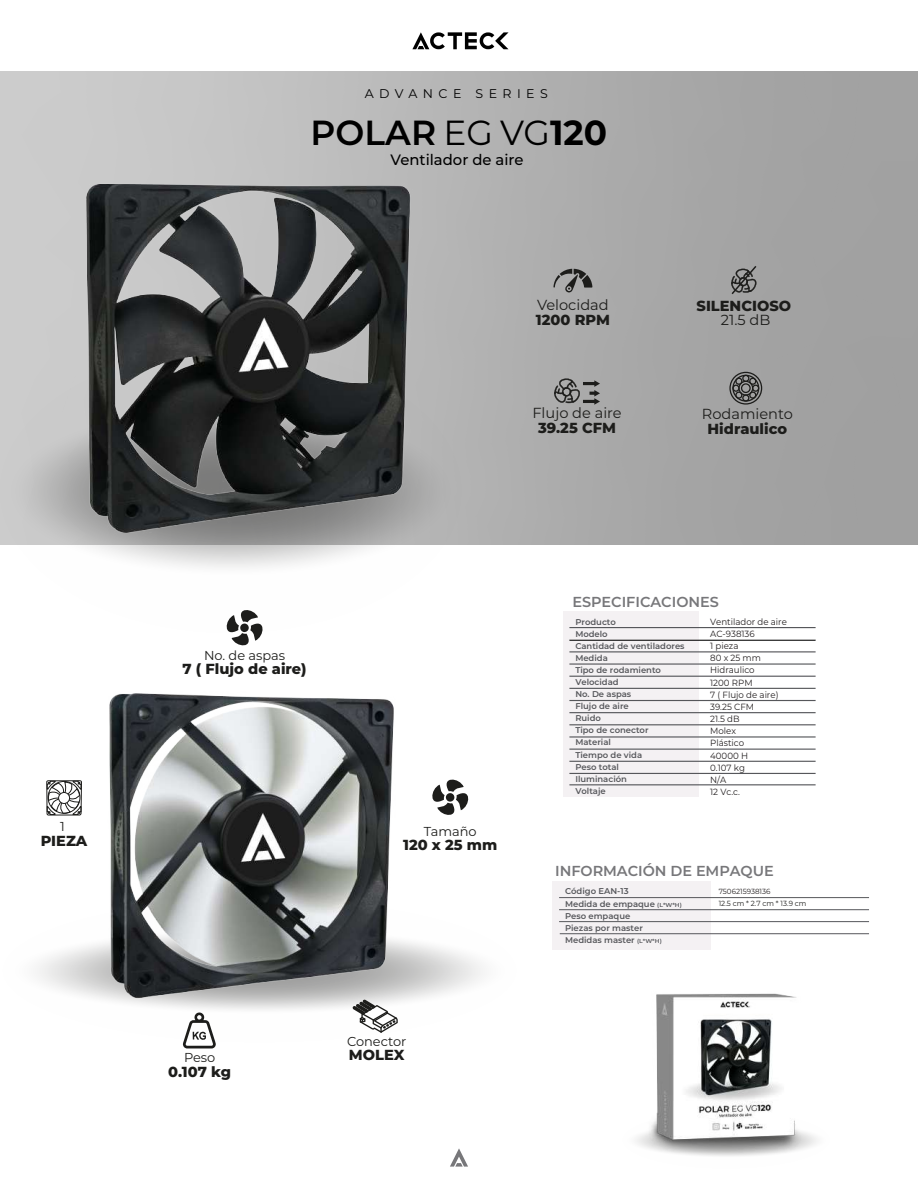
<style>
.page{position:relative;width:918px;height:1188px;background:#fff}
.page>*{position:absolute;margin:0;border:0;box-sizing:border-box;transform-origin:0 0}
.t1{font:600 34.8px "Montserrat";color:#000}
.t2{font:500 15px "Montserrat";color:#000}
.t3{font:800 14.55px "Montserrat";color:#1d1d1b}
.t4{font:14.55px "Montserrat";color:#1d1d1b}
.t5{font:600 14.4px "Montserrat";letter-spacing:-.005em;color:#77777a}
.t6{font:12.9px "Montserrat";color:#1d1d1b}
.t7{font:12.6px "Montserrat";letter-spacing:.43em;color:#000}
.t8{font:9px/12.1px "Montserrat";color:#231f20;scale:.96 1}
.t9{font:600 8.4px/12px "Montserrat";color:#56575b}
.t10{font:7.5px "Montserrat";color:#1d1d1b;scale:.96 1}
.t11{font:7.5px "Montserrat";color:#231f20;scale:.96 1}
.s1{font-weight:400}
.s2{font-weight:700}
.s3{font-size:5.7px}
</style>
<div class="page">
<div style="left:0;top:72px;width:918px;height:473px;background:linear-gradient(to right,#d0d0d0,#9b9b9b)"></div>
<svg style="left:0;top:348px;width:462px;height:286px"></svg>
<img style="left:66px;top:171px;width:353px;height:380px">
<img style="left:37px;top:616px;width:431px;height:433px">
<img style="left:636px;top:934px;width:219px;height:222px">
<div style="left:563px;top:612px;width:135px;height:185px;background:#f4f1f3"></div>
<hr style="left:569px;top:640px;width:247px;height:1px;background:#000">
<hr style="left:569px;top:663px;width:247px;height:2px;background:#56575b">
<hr style="left:569px;top:651px;width:247px;height:1px;background:#56575b">
<hr style="left:569px;top:724px;width:247px;height:1px;background:#56575b">
<hr style="left:569px;top:736px;width:247px;height:2px;background:#56575b">
<hr style="left:569px;top:712px;width:247px;height:1px;background:#56575b">
<hr style="left:569px;top:700px;width:247px;height:1px;background:#56575b">
<hr style="left:569px;top:761px;width:247px;height:1px;background:#56575b">
<hr style="left:569px;top:773px;width:247px;height:1px;background:#56575b">
<hr style="left:569px;top:784px;width:247px;height:1px;background:#56575b">
<hr style="left:569px;top:749px;width:247px;height:1px;background:#56575b">
<hr style="left:569px;top:688px;width:247px;height:1px;background:#56575b">
<hr style="left:569px;top:627px;width:247px;height:1px;background:#56575b">
<hr style="left:569px;top:676px;width:247px;height:1px;background:#56575b">
<div style="left:553px;top:881px;width:158px;height:69px;background:#f4f1f3"></div>
<hr style="left:559px;top:909px;width:310px;height:1px;background:#56575b">
<hr style="left:559px;top:921px;width:310px;height:1px;background:#56575b">
<hr style="left:560px;top:933px;width:309px;height:1px;background:#56575b">
<hr style="left:559px;top:897px;width:310px;height:1px;background:#56575b">
<svg style="left:412px;top:32px;width:97px;height:17px"></svg>
<svg style="left:428px;top:776px;width:41px;height:43px"></svg>
<div style="left:446px;top:793px;width:9px;height:9px;background:#1d1d1b;border-radius:50%"></div>
<svg style="left:223px;top:606px;width:44px;height:43px"></svg>
<div style="left:240px;top:623px;width:9px;height:9px;background:#1d1d1b;border-radius:50%"></div>
<svg style="left:46px;top:780px;width:36px;height:88px"></svg>
<svg style="left:554px;top:378px;width:46px;height:27px"></svg>
<svg style="left:553px;top:269px;width:39px;height:23px"></svg>
<svg style="left:730px;top:264px;width:28px;height:32px"></svg>
<svg style="left:352px;top:999px;width:46px;height:34px"></svg>
<svg style="left:183px;top:1013px;width:33px;height:35px"></svg>
<svg style="left:729px;top:372px;width:33px;height:33px"></svg>
<svg style="left:450px;top:1148px;width:18px;height:19px"></svg>
<h3 class="t6" style="left:60px;top:818px;width:6px">1</h3>
<h3 class="t3" style="left:41px;top:830px;width:48px">PIEZA</h3>
<h3 class="t7" style="left:365px;top:84px;width:184px">ADVANCE SERIES</h3>
<h1 class="t1" style="left:311px;top:108px;width:298px">POLAR <span class="s1">EG VG</span><span class="s2">120</span></h1>
<h2 class="t2" style="left:391px;top:150px;width:134px">Ventilador de aire</h2>
<h3 class="t4" style="left:537px;top:295px;width:73px">Velocidad</h3>
<h3 class="t3" style="left:536px;top:309px;width:76px">1200 RPM</h3>
<h3 class="t4" style="left:532px;top:403px;width:91px">Flujo de aire</h3>
<h3 class="t3" style="left:538px;top:417px;width:80px">39.25 CFM</h3>
<h3 class="t3" style="left:697px;top:295px;width:96px">SILENCIOSO</h3>
<h3 class="t4" style="left:721px;top:310px;width:51px">21.5 dB</h3>
<h3 class="t4" style="left:702px;top:404px;width:92px">Rodamiento</h3>
<h3 class="t3" style="left:708px;top:418px;width:81px">Hidraulico</h3>
<h3 class="t6" style="left:204px;top:646px;width:83px">No. de aspas</h3>
<h3 class="t3" style="left:183px;top:658px;width:126px">7 ( Flujo de aire)</h3>
<h3 class="t6" style="left:424px;top:822px;width:54px">Tamaño</h3>
<h3 class="t3" style="left:403px;top:835px;width:96px">120 x 25 mm</h3>
<h3 class="t6" style="left:347px;top:1032px;width:61px">Conector</h3>
<h3 class="t5" style="left:572px;top:591px;width:148px">ESPECIFICACIONES</h3>
<p class="t9" style="left:575px;top:616px;width:111px">Producto<br>Modelo<br>Cantidad de ventiladores<br>Medida<br>Tipo de rodamiento<br>Velocidad<br>No. De aspas<br>Flujo de aire<br>Ruido<br>Tipo de conector<br>Material<br>Tiempo de vida<br>Peso total<br>Iluminación<br>Voltaje</p>
<p class="t8" style="left:710px;top:615px;width:81px">Ventilador de aire<br>AC-938136<br>1 pieza<br>80 x 25 mm<br>Hidraulico<br>1200 RPM<br>7 ( Flujo de aire)<br>39.25 CFM<br>21.5 dB<br>Molex<br>Plástico<br>40000 H<br>0.107 kg<br>N/A<br>12 Vc.c.</p>
<h3 class="t5" style="left:555px;top:861px;width:220px">INFORMACIÓN DE EMPAQUE</h3>
<p class="t9" style="left:565px;top:885px;width:118px">Código EAN-13<br>Medida de empaque <span class="s3">(L*W*H)<br></span>Peso empaque<br>Piezas por master<br>Medidas master <span class="s3">(L*W*H)</span></p>
<p class="t11" style="left:719px;top:887px;width:56px">7506215938136</p>
<p class="t10" style="left:719px;top:899px;width:93px">12.5 cm * 2.7 cm * 13.9 cm</p>
<h3 class="t6" style="left:184px;top:1049px;width:33px">Peso</h3>
<h3 class="t3" style="left:349px;top:1044px;width:57px">MOLEX</h3>
<h3 class="t3" style="left:168px;top:1061px;width:64px">0.107 kg</h3>
</div>
